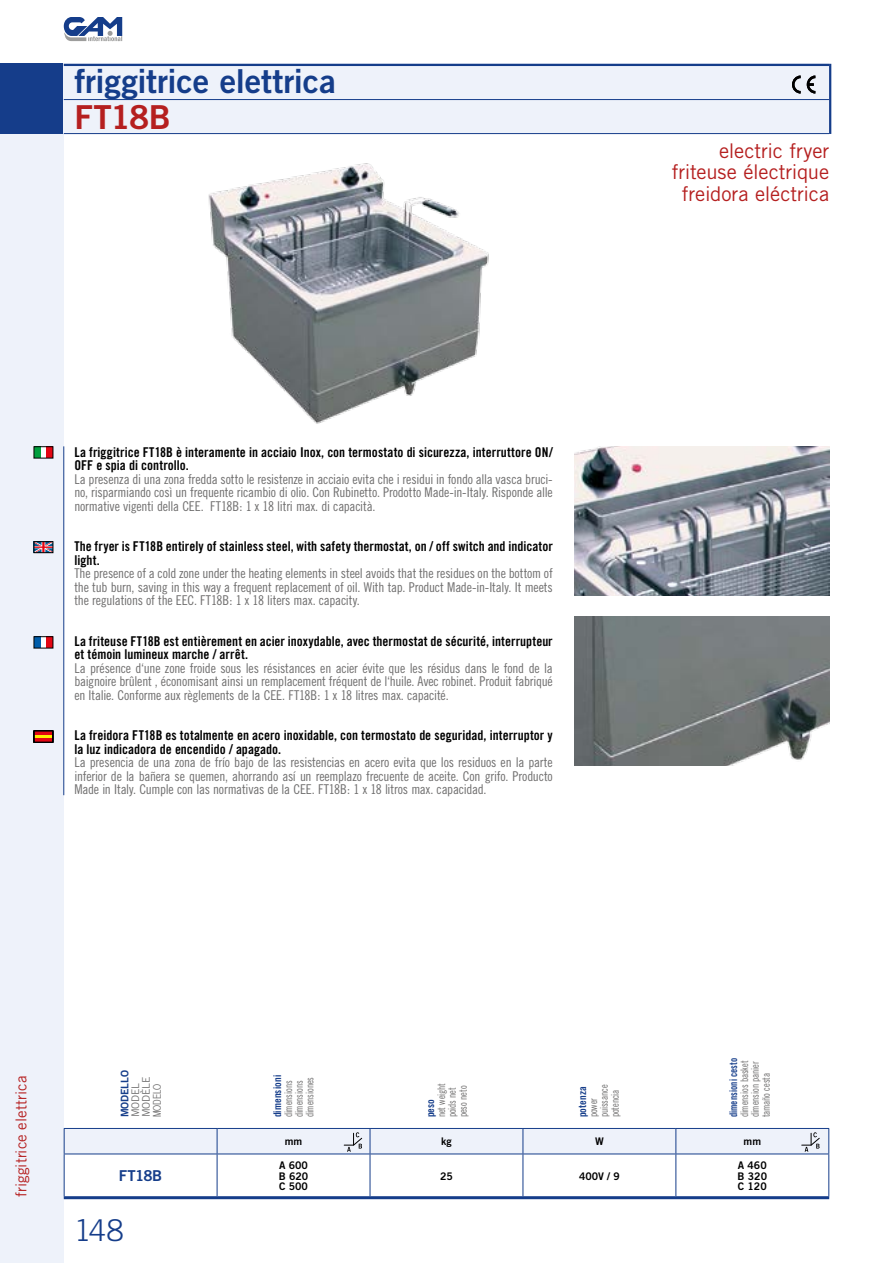
<style>
.page{position:relative;width:893px;height:1263px;background:#fff}
.page>*{position:absolute;margin:0;border:0;box-sizing:border-box;transform-origin:0 0}
.t1{font:33px "Trade Gothic Bold Two";letter-spacing:-.01em;color:#153d8a}
.t2{font:33px "Trade Gothic Bold Two";letter-spacing:-.025em;color:#b51f1f}
.t3{font:300 30px "Trade Gothic";color:#153d8a}
.t4{font:20.25px/21.1px "Trade Gothic";letter-spacing:-.01em;color:#b51f1f;text-align:right}
.t5{font:15px "Trade Gothic";letter-spacing:-.005em;color:#b51f1f}
.t6{font:15px "Trade Gothic Bold Two";letter-spacing:-.035em;color:#153d8a}
.t7{font:13.5px/13.5px "Trade Gothic Cond Eighteen";letter-spacing:-.015em;color:#706f6f;text-align:justify}
.t8{font:13.5px/13.5px "Trade Gothic Bold Cond Twenty";color:#000}
.t9{font:10.5px/10.8px "Trade Gothic Cond Eighteen";letter-spacing:-.005em;color:#706f6f;scale:.9 1}
.t10{font:10.5px/10.5px "Trade Gothic Bold Two";color:#000;text-align:justify}
.t11{font:10.5px "Trade Gothic Bold Cond Twenty";letter-spacing:.01em;color:#153d8a}
.t12{font:10.5px "Trade Gothic Bold Cond Twenty";letter-spacing:.01em;color:#153d8a;scale:.9 1}
.t13{font:10.5px/10.8px "Trade Gothic";letter-spacing:-.005em;color:#706f6f}
.t14{font:10.5px "Trade Gothic Bold Two";letter-spacing:-.01em;color:#153d8a}
.t15{font:10.5px "Helvetica CY Plain";letter-spacing:-.005em;color:#706f6f;scale:.9 1}
</style>
<div class="page">
<div style="left:0;top:134px;width:64px;height:1129px;background:#eef2fa"></div>
<div style="left:0;top:64px;width:64px;height:70px;background:#153d8a"></div>
<div style="left:64px;top:64px;width:765px;height:70px;background:#eef2fa"></div>
<hr style="left:64px;top:99px;width:765px;height:1px;background:#153d8a">
<hr style="left:64px;top:64px;width:765px;height:2px;background:#153d8a">
<hr style="left:64px;top:1197px;width:765px;height:2px;background:#153d8a">
<svg style="left:64px;top:17px;width:58px;height:24px"></svg>
<svg style="left:792px;top:76px;width:9px;height:18px"></svg>
<svg style="left:807px;top:76px;width:8px;height:18px"></svg>
<hr style="left:64px;top:133px;width:765px;height:1px;background:#153d8a">
<hr style="left:829px;top:64px;width:2px;height:70px;background:#153d8a">
<svg style="left:40px;top:448px;width:7px;height:8px"></svg>
<div style="left:34px;top:447px;width:6px;height:11px;background:#009e3d"></div>
<div style="left:47px;top:447px;width:6px;height:11px;background:#e30613"></div>
<div style="left:34px;top:446px;width:19px;height:12px;border:1px solid #000"></div>
<hr style="left:63px;top:446px;width:1px;height:349px;background:#153d8a">
<svg style="left:34px;top:730px;width:19px;height:13px"></svg>
<svg style="left:40px;top:638px;width:7px;height:8px"></svg>
<div style="left:34px;top:637px;width:6px;height:11px;background:#005da9"></div>
<div style="left:47px;top:637px;width:6px;height:11px;background:#e30613"></div>
<div style="left:34px;top:636px;width:19px;height:12px;border:1px solid #000"></div>
<svg style="left:36px;top:543px;width:15px;height:8px"></svg>
<div style="left:34px;top:541px;width:19px;height:12px;border:1px solid #000"></div>
<img style="left:182px;top:133px;width:335px;height:291px">
<img style="left:574px;top:446px;width:255px;height:149px">
<img style="left:574px;top:617px;width:255px;height:148px">
<svg style="left:64px;top:1128px;width:765px;height:69px"></svg>
<h1 class="t1" style="left:74px;top:61px;width:263px">friggitrice elettrica</h1>
<h1 class="t2" style="left:74px;top:96px;width:98px">FT18B</h1>
<p class="t8" style="left:74px;top:445px;width:480px">La friggitrice FT18B è interamente in acciaio Inox, con termostato di sicurezza, interruttore ON/<br>OFF e spia di controllo.</p>
<p class="t7" style="left:74px;top:472px;width:480px">La presenza di una zona fredda sotto le resistenze in acciaio evita che i residui in fondo alla vasca bruci&shy;no, risparmiando così un frequente ricambio di olio. Con Rubinetto. Prodotto Made-in-Italy. Risponde alle normative vigenti della CEE. FT18B: 1 x 18 litri max. di capacità.</p>
<p class="t8" style="left:74px;top:540px;width:480px">The fryer is FT18B entirely of stainless steel, with safety thermostat, on / off switch and indicator light.</p>
<p class="t7" style="left:74px;top:567px;width:480px">The presence of a cold zone under the heating elements in steel avoids that the residues on the bottom of the tub burn, saving in this way a frequent replacement of oil. With tap. Product Made-in-Italy. It meets the regulations of the EEC. FT18B: 1 x 18 liters max. capacity.</p>
<p class="t8" style="left:74px;top:634px;width:480px">La friteuse FT18B est entièrement en acier inoxydable, avec thermostat de sécurité, interrupteur et témoin lumineux marche / arrêt.</p>
<p class="t7" style="left:74px;top:661px;width:480px">La présence d‘une zone froide sous les résistances en acier évite que les résidus dans le fond de la baignoire brûlent , économisant ainsi un remplacement fréquent de l‘huile. Avec robinet. Produit fabriqué en Italie. Conforme aux règlements de la CEE. FT18B: 1 x 18 litres max. capacité.</p>
<p class="t8" style="left:74px;top:729px;width:480px">La freidora FT18B es totalmente en acero inoxidable, con termostato de seguridad, interruptor y la luz indicadora de encendido / apagado.</p>
<p class="t7" style="left:74px;top:756px;width:480px">La presencia de una zona de frío bajo de las resistencias en acero evita que los residuos en la parte inferior de la bañera se quemen, ahorrando así un reemplazo frecuente de aceite. Con grifo. Producto Made in Italy. Cumple con las normativas de la CEE. FT18B: 1 x 18 litros max. capacidad.</p>
<h3 class="t4" style="left:672px;top:140px;width:159px">electric fryer friteuse électrique freidora eléctrica</h3>
<p class="t5" style="left:12px;top:1197px;width:123px;rotate:-90deg">friggitrice elettrica</p>
<p class="t14" style="left:118px;top:1117px;width:49px;rotate:-90deg">MODELLO</p>
<p class="t13" style="left:130px;top:1117px;width:43px;rotate:-90deg">MODEL<br>MODÈLE</p>
<p class="t15" style="left:151px;top:1117px;width:38px;rotate:-90deg">MODELO</p>
<p class="t11" style="left:271px;top:1117px;width:44px;rotate:-90deg">dimensioni</p>
<p class="t9" style="left:283px;top:1117px;width:47px;rotate:-90deg">dimensions dimensions dimensiones</p>
<p class="t9" style="left:436px;top:1117px;width:40px;rotate:-90deg">net weight poids net peso neto</p>
<p class="t11" style="left:576px;top:1117px;width:33px;rotate:-90deg">potenza</p>
<p class="t9" style="left:588px;top:1117px;width:38px;rotate:-90deg">power puissance potencia</p>
<p class="t11" style="left:424px;top:1117px;width:20px;rotate:-90deg">peso</p>
<p class="t12" style="left:727px;top:1117px;width:68px;rotate:-90deg">dimensioni cesto</p>
<p class="t9" style="left:739px;top:1117px;width:65px;text-align:justify;rotate:-90deg">dimensios basket dimension panier tamaño cesta</p>
<p class="t10" style="left:285px;top:1136px;width:19px">mm</p>
<p class="t10" style="left:441px;top:1136px;width:12px">kg</p>
<p class="t10" style="left:595px;top:1136px;width:10px">W</p>
<p class="t10" style="left:744px;top:1136px;width:19px">mm</p>
<p class="t6" style="left:119px;top:1167px;width:45px">FT18B</p>
<p class="t10" style="left:279px;top:1160px;width:31px">A 600<br>B 620<br>C 500</p>
<p class="t10" style="left:440px;top:1170px;width:14px">25</p>
<p class="t10" style="left:579px;top:1170px;width:42px">400V / 9</p>
<p class="t10" style="left:738px;top:1160px;width:31px">A 460<br>B 320<br>C 120</p>
<h2 class="t3" style="left:74px;top:1212px;width:51px">148</h2>
</div>
